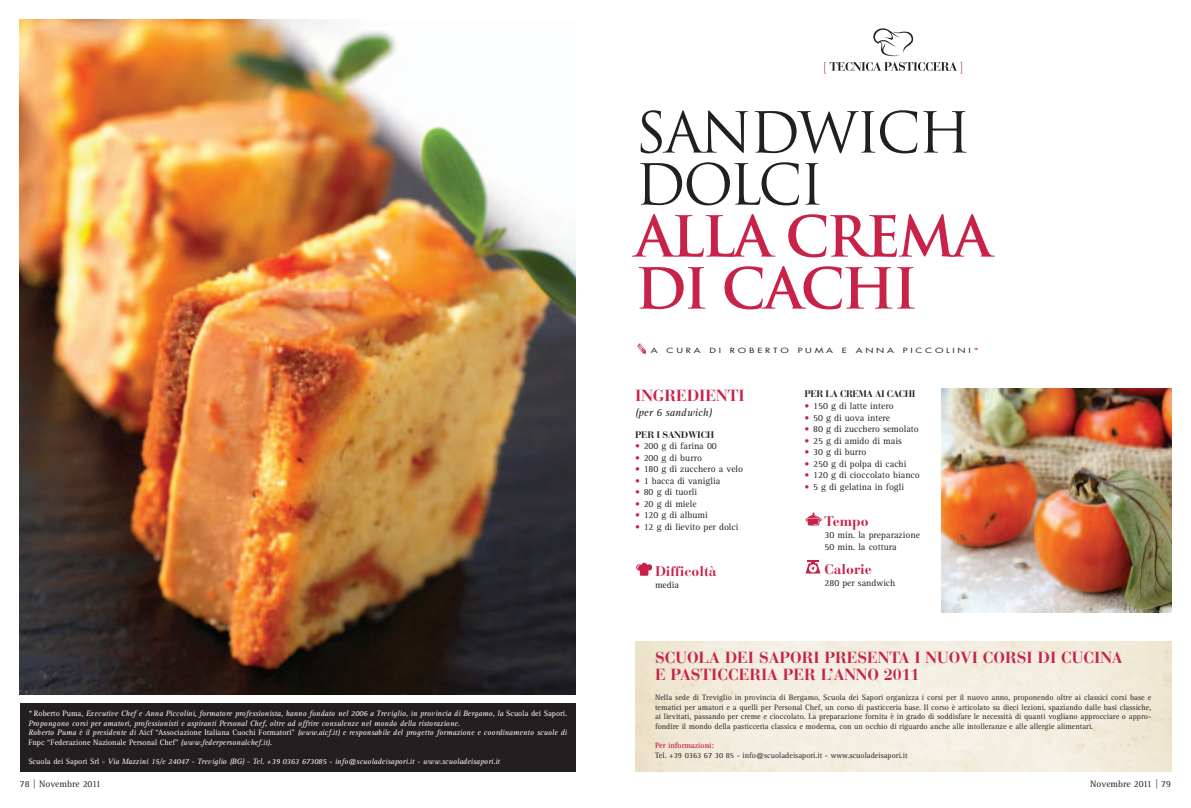
<style>
.page{position:relative;width:1191px;height:808px;background:#fff}
.page>*{position:absolute;margin:0;border:0;box-sizing:border-box;transform-origin:0 0}
.t1{font:700 55px/52px "Trajan";letter-spacing:-.045em;color:#c82249}
.t2{font:55px/52px "Trajan";letter-spacing:-.045em;color:#231f20}
.t3{font:700 16px/17px "Bauer Bodoni";color:#c82249}
.t4{font:700 14px "Bauer Bodoni";color:#c82249}
.t5{font:italic 11px "AT Rotis Serif";letter-spacing:.02em;color:#231f20}
.t6{font:9.5px/12px "AT Rotis Serif";color:#231f20}
.t7{font:700 9.5px "Bauer Bodoni";letter-spacing:-.04em;color:#231f20}
.t8{font:8px/9.7px "AT Rotis Serif";color:#231f20;text-align:justify}
.t9{font:italic 8px/9.7px "AT Rotis Serif";color:#fff}
.t10{font:italic 8px "AT Rotis Serif";letter-spacing:-.02em;color:#fff}
.t11{font:700 8px "AT Rotis Serif";letter-spacing:-.02em;color:#c82249}
.t12{font:7px "Futura";letter-spacing:.275em;color:#231f20;scale:1.4 1}
.s1{font-style:normal}
.s2{color:#c82249}
</style>
<div class="page">
<img style="left:941px;top:389px;width:230px;height:223px">
<img style="left:20px;top:20px;width:555px;height:674px">
<div style="left:20px;top:703px;width:555px;height:68px;background:#231f20"></div>
<svg style="left:824px;top:28px;width:138px;height:46px"></svg>
<svg style="left:637px;top:343px;width:9px;height:11px"></svg>
<svg style="left:805px;top:512px;width:16px;height:13px"></svg>
<svg style="left:805px;top:560px;width:15px;height:13px"></svg>
<svg style="left:636px;top:563px;width:16px;height:13px"></svg>
<p class="t9" style="left:28px;top:709px;width:540px">* <span class="s1">Roberto Puma</span>, Executive Chef e Anna Piccolini, formatore professionista, hanno fondato nel 2006 a Treviglio, in provincia di Bergamo, la <span class="s1">Scuola dei Sapori</span>.<br>Propongono corsi per amatori, professionisti e aspiranti Personal Chef, oltre ad offrire consulenze nel mondo della ristorazione.<br>Roberto Puma è il presidente di <span class="s1">Aicf “Associazione Italiana Cuochi Formatori”</span> (www.aicf.it) e responsabile del progetto formazione e coordinamento scuole di <span class="s1">Fnpc “Federazione Nazionale Personal Chef”</span> (www.federpersonalchef.it).</p>
<p class="t10" style="left:28px;top:759px;width:473px"><span class="s1">Scuola dei Sapori Srl</span> - Via Mazzini 15/e 24047 - Treviglio (BG) - Tel. +39 0363 673085 - info@scuoladeisapori.it - www.scuoladeisapori.it</p>
<h1 class="t2" style="left:635px;top:107px;width:337px">SANDWICH<br>DOLCI</h1>
<h1 class="t1" style="left:635px;top:211px;width:358px">ALLA CREMA<br>DI CACHI</h1>
<p class="t12" style="left:651px;top:347px;width:6px">A</p>
<p class="t12" style="left:666px;top:347px;width:26px">CURA</p>
<p class="t12" style="left:709px;top:347px;width:10px">D I</p>
<p class="t12" style="left:730px;top:347px;width:44px">ROBERTO</p>
<p class="t12" style="left:797px;top:347px;width:27px">PUMA</p>
<p class="t12" style="left:842px;top:347px;width:5px">E</p>
<p class="t12" style="left:856px;top:347px;width:29px">ANNA</p>
<p class="t12" style="left:902px;top:347px;width:56px">PICCOLINI<span class="s2">*</span></p>
<h2 class="t3" style="left:635px;top:389px;width:111px">INGREDIENTI</h2>
<h3 class="t5" style="left:635px;top:408px;width:79px">(per 6 sandwich)</h3>
<p class="t7" style="left:635px;top:431px;width:80px">PER I SANDWICH</p>
<p class="t6" style="left:635px;top:441px;width:83px"><span class="s2">•</span> 200 g di farina 00</p>
<p class="t6" style="left:635px;top:452px;width:68px"><span class="s2">•</span> 200 g di burro</p>
<p class="t6" style="left:635px;top:464px;width:109px"><span class="s2">•</span> 180 g di zucchero a velo</p>
<p class="t6" style="left:635px;top:475px;width:87px"><span class="s2">•</span> 1 bacca di vaniglia</p>
<p class="t6" style="left:635px;top:487px;width:63px"><span class="s2">•</span> 80 g di tuorli</p>
<p class="t6" style="left:635px;top:498px;width:63px"><span class="s2">•</span> 20 g di miele</p>
<p class="t6" style="left:635px;top:510px;width:74px"><span class="s2">•</span> 120 g di albumi</p>
<p class="t6" style="left:635px;top:521px;width:105px"><span class="s2">•</span> 12 g di lievito per dolci</p>
<h3 class="t4" style="left:655px;top:566px;width:63px">Difficoltà</h3>
<p class="t6" style="left:655px;top:580px;width:25px">media</p>
<p class="t7" style="left:804px;top:390px;width:112px">PER LA CREMA AI CACHI</p>
<p class="t6" style="left:804px;top:401px;width:91px"><span class="s2">•</span> 150 g di latte intero</p>
<p class="t6" style="left:804px;top:412px;width:87px"><span class="s2">•</span> 50 g di uova intere</p>
<p class="t6" style="left:804px;top:424px;width:116px"><span class="s2">•</span> 80 g di zucchero semolato</p>
<p class="t6" style="left:804px;top:435px;width:99px"><span class="s2">•</span> 25 g di amido di mais</p>
<p class="t6" style="left:804px;top:447px;width:63px"><span class="s2">•</span> 30 g di burro</p>
<p class="t6" style="left:804px;top:458px;width:103px"><span class="s2">•</span> 250 g di polpa di cachi</p>
<p class="t6" style="left:804px;top:470px;width:117px"><span class="s2">•</span> 120 g di cioccolato bianco</p>
<p class="t6" style="left:804px;top:481px;width:101px"><span class="s2">•</span> 5 g di gelatina in fogli</p>
<h3 class="t4" style="left:824px;top:515px;width:46px">Tempo</h3>
<p class="t6" style="left:824px;top:529px;width:97px">30 min. la preparazione<br>50 min. la cottura</p>
<h3 class="t4" style="left:824px;top:563px;width:49px">Calorie</h3>
<p class="t6" style="left:824px;top:577px;width:72px">280 per sandwich</p>
<h2 class="t3" style="left:655px;top:651px;width:469px">SCUOLA DEI SAPORI PRESENTA I NUOVI CORSI DI CUCINA<br>E PASTICCERIA PER L’ANNO 2011</h2>
<p class="t8" style="left:655px;top:693px;width:498px">Nella sede di Treviglio in provincia di Bergamo, Scuola dei Sapori organizza i corsi per il nuovo anno, proponendo oltre ai classici corsi base e tematici per amatori e a quelli per Personal Chef, un corso di pasticceria base. Il corso è articolato su dieci lezioni, spaziando dalle basi classiche, ai lievitati, passando per creme e cioccolato. La preparazione fornita è in grado di soddisfare le necessità di quanti vogliano approcciare o appro&shy;fondire il mondo della pasticceria classica e moderna, con un occhio di riguardo anche alle intolleranze e alle allergie alimentari.</p>
<p class="t11" style="left:655px;top:743px;width:60px">Per informazioni:</p>
<p class="t8" style="left:655px;top:751px;width:254px">Tel. +39 0363 67 30 85 - info@scuoladeisapori.it - www.scuoladeisapori.it</p>
<p class="t6" style="left:20px;top:779px;width:82px">78 | Novembre 2011</p>
<p class="t6" style="left:1090px;top:779px;width:82px">Novembre 2011 | 79</p>
</div>
